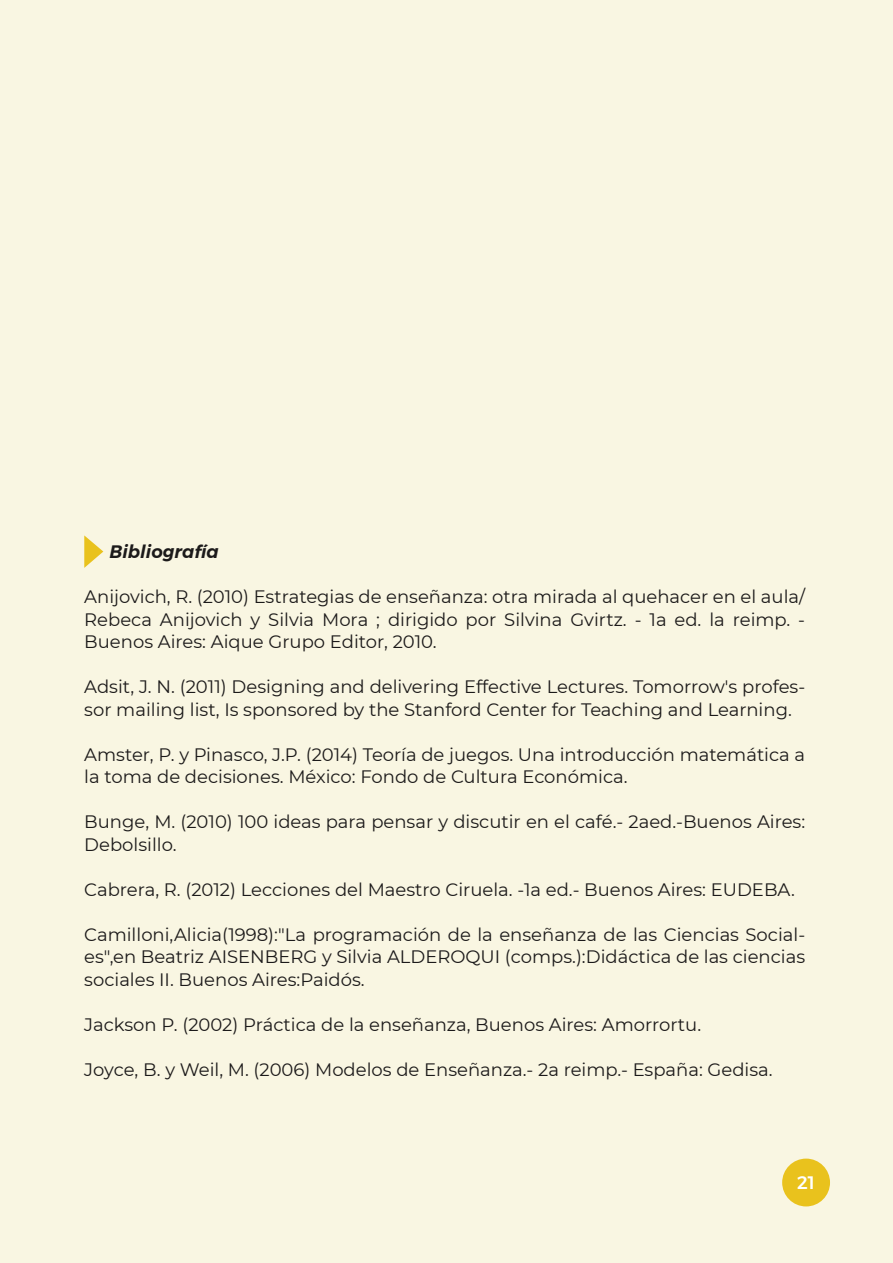
<style>
.page{position:relative;width:893px;height:1263px;background:#f9f6e2}
.page>*{position:absolute;margin:0;border:0;box-sizing:border-box;transform-origin:0 0}
.t1{font:18px/22.5px "Montserrat";color:#1c1a1a}
.t2{font:italic 600 18px "Montserrat";color:#1c1a1a}
.t3{font:500 18px "Montserrat";color:#fff}
</style>
<div class="page">
<div style="left:782px;top:1158px;width:48px;height:48px;background:#e9c21d;border-radius:50%"></div>
<svg style="left:84px;top:535px;width:19px;height:33px"></svg>
<p class="t2" style="left:110px;top:538px;width:111px">Bibliografía</p>
<p class="t1" style="left:84px;top:585px;width:722px;text-align:justify">Anijovich, R. (2010) Estrategias de enseñanza: otra mirada al quehacer en el aula/ Rebeca Anijovich y Silvia Mora ; dirigido por Silvina Gvirtz. - 1a ed. la reimp. - Buenos Aires: Aique Grupo Editor, 2010.</p>
<p class="t1" style="left:84px;top:675px;width:722px">Adsit, J. N. (2011) Designing and delivering Effective Lectures. Tomorrow's profes&shy;sor mailing list, Is sponsored by the Stanford Center for Teaching and Learning.</p>
<p class="t1" style="left:84px;top:742px;width:722px">Amster, P. y Pinasco, J.P. (2014) Teoría de juegos. Una introducción matemática a la toma de decisiones. México: Fondo de Cultura Económica.</p>
<p class="t1" style="left:84px;top:810px;width:722px">Bunge, M. (2010) 100 ideas para pensar y discutir en el café.- 2aed.-Buenos Aires:<br>Debolsillo.</p>
<p class="t1" style="left:84px;top:877px;width:712px">Cabrera, R. (2012) Lecciones del Maestro Ciruela. -1a ed.- Buenos Aires: EUDEBA.</p>
<p class="t1" style="left:84px;top:922px;width:722px;text-align:justify">Camilloni,Alicia(1998):"La programación de la enseñanza de las Ciencias Social&shy;es",en Beatriz AISENBERG y Silvia ALDEROQUI (comps.):Didáctica de las ciencias sociales II. Buenos Aires:Paidós.</p>
<p class="t1" style="left:84px;top:1012px;width:618px">Jackson P. (2002) Práctica de la enseñanza, Buenos Aires: Amorrortu.</p>
<p class="t1" style="left:84px;top:1057px;width:690px">Joyce, B. y Weil, M. (2006) Modelos de Enseñanza.- 2a reimp.- España: Gedisa.</p>
<p class="t3" style="left:797px;top:1168px;width:19px">21</p>
</div>
